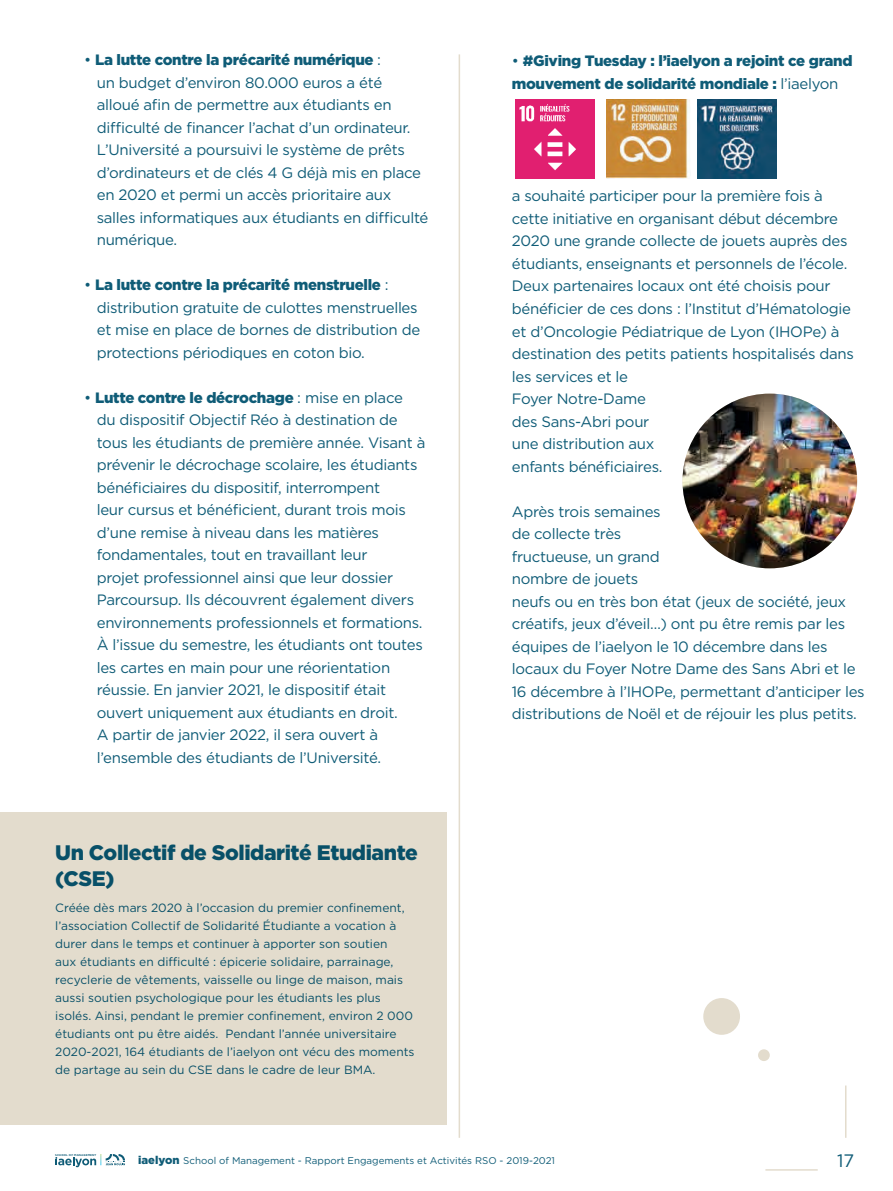
<style>
.page{position:relative;width:893px;height:1191px;background:#fff}
.page>*{position:absolute;margin:0;border:0;box-sizing:border-box;transform-origin:0 0}
.t1{font:900 21px/25.5px "Gotham";letter-spacing:-.02em;color:#085068}
.t2{font:18px "Gotham";color:#0f5c77}
.t3{font:15px/22.5px "Gotham";letter-spacing:-.02em;color:#0f5c77}
.t4{font:900 15px/22.5px "Gotham";letter-spacing:-.02em;color:#0f5c77}
.t5{font:12px/18px "Gotham";color:#085068}
.t6{font:9.75px "Gotham";color:#0f5c77}
.t7{font:700 2.55px "Gotham S Sm";letter-spacing:.04em;color:#0f5c77}
.s1{font-weight:900}
.s2{font-weight:400}
.s3{font-weight:900;font-size:11.25px}
</style>
<div class="page">
<hr style="left:765px;top:1169px;width:53px;height:1px;background:#e3dccd">
<hr style="left:845px;top:1085px;width:1px;height:52px;background:#e3dccd">
<svg style="left:55px;top:1154px;width:70px;height:13px"></svg>
<hr style="left:459px;top:54px;width:1px;height:1083px;background:#e3dccd">
<div style="left:0;top:812px;width:446px;height:313px;background:#e3dccd"></div>
<img style="left:515px;top:99px;width:79px;height:79px">
<img style="left:606px;top:99px;width:84px;height:79px">
<img style="left:697px;top:99px;width:79px;height:79px">
<img style="left:682px;top:393px;width:175px;height:175px;border-radius:87px">
<div style="left:703px;top:998px;width:37px;height:36px;background:#e3dccd;border-radius:50%"></div>
<div style="left:758px;top:1049px;width:12px;height:12px;background:#e3dccd;border-radius:50%"></div>
<p class="t3" style="left:97px;top:48px;width:333px;text-indent:-13px">• <span class="s1">La lutte contre la précarité numérique</span> :<br>un budget d’environ 80.000 euros a été alloué afin de permettre aux étudiants en difficulté de financer l’achat d’un ordinateur.<br>L’Université a poursuivi le système de prêts d’ordinateurs et de clés 4 G déjà mis en place en 2020 et permi un accès prioritaire aux salles informatiques aux étudiants en difficulté numérique.</p>
<p class="t3" style="left:97px;top:273px;width:325px;text-indent:-13px">• <span class="s1">La lutte contre la précarité menstruelle</span> : distribution gratuite de culottes menstruelles et mise en place de bornes de distribution de protections périodiques en coton bio.</p>
<p class="t3" style="left:97px;top:386px;width:330px;text-indent:-13px">• <span class="s1">Lutte contre le décrochage</span> : mise en place du dispositif Objectif Réo à destination de tous les étudiants de première année. Visant à prévenir le décrochage scolaire, les étudiants bénéficiaires du dispositif, interrompent<br>leur cursus et bénéficient, durant trois mois d’une remise à niveau dans les matières fondamentales, tout en travaillant leur<br>projet professionnel ainsi que leur dossier Parcoursup. Ils découvrent également divers environnements professionnels et formations.<br>À l’issue du semestre, les étudiants ont toutes les cartes en main pour une réorientation réussie. En janvier 2021, le dispositif était ouvert uniquement aux étudiants en droit.<br>A partir de janvier 2022, il sera ouvert à l’ensemble des étudiants de l’Université.</p>
<h1 class="t1" style="left:55px;top:839px;width:364px">Un Collectif de Solidarité Etudiante (CSE)</h1>
<p class="t5" style="left:55px;top:898px;width:361px">Créée dès mars 2020 à l’occasion du premier confinement, l’association Collectif de Solidarité Étudiante a vocation à durer dans le temps et continuer à apporter son soutien<br>aux étudiants en difficulté : épicerie solidaire, parrainage, recyclerie de vêtements, vaisselle ou linge de maison, mais aussi soutien psychologique pour les étudiants les plus isolés. Ainsi, pendant le premier confinement, environ 2 000 étudiants ont pu être aidés. Pendant l’année universitaire 2020-2021, 164 étudiants de l’iaelyon ont vécu des moments de partage au sein du CSE dans le cadre de leur BMA.</p>
<p class="t4" style="left:512px;top:49px;width:342px"><span class="s2">•</span> #Giving Tuesday : l’iaelyon a rejoint ce grand mouvement de solidarité mondiale : <span class="s2">l’iaelyon</span></p>
<p class="t3" style="left:512px;top:185px;width:344px">a souhaité participer pour la première fois à cette initiative en organisant début décembre 2020 une grande collecte de jouets auprès des étudiants, enseignants et personnels de l’école.<br>Deux partenaires locaux ont été choisis pour bénéficier de ces dons : l’Institut d’Hématologie et d’Oncologie Pédiatrique de Lyon (IHOPe) à destination des petits patients hospitalisés dans les services et le<br>Foyer Notre-Dame<br>des Sans-Abri pour<br>une distribution aux<br>enfants bénéficiaires.</p>
<p class="t3" style="left:512px;top:500px;width:354px">Après trois semaines<br>de collecte très<br>fructueuse, un grand<br>nombre de jouets<br>neufs ou en très bon état (jeux de société, jeux créatifs, jeux d’éveil…) ont pu être remis par les équipes de l’iaelyon le 10 décembre dans les locaux du Foyer Notre Dame des Sans Abri et le 16 décembre à l’IHOPe, permettant d’anticiper les distributions de Noël et de réjouir les plus petits.</p>
<p class="t7" style="left:55px;top:1153px;width:43px">SCHOOL OF MANAGEMENT</p>
<p class="t6" style="left:138px;top:1154px;width:418px"><span class="s3">iaelyon</span> School of Management - Rapport Engagements et Activités RSO - 2019-2021</p>
<p class="t2" style="left:837px;top:1149px;width:19px">17</p>
</div>
